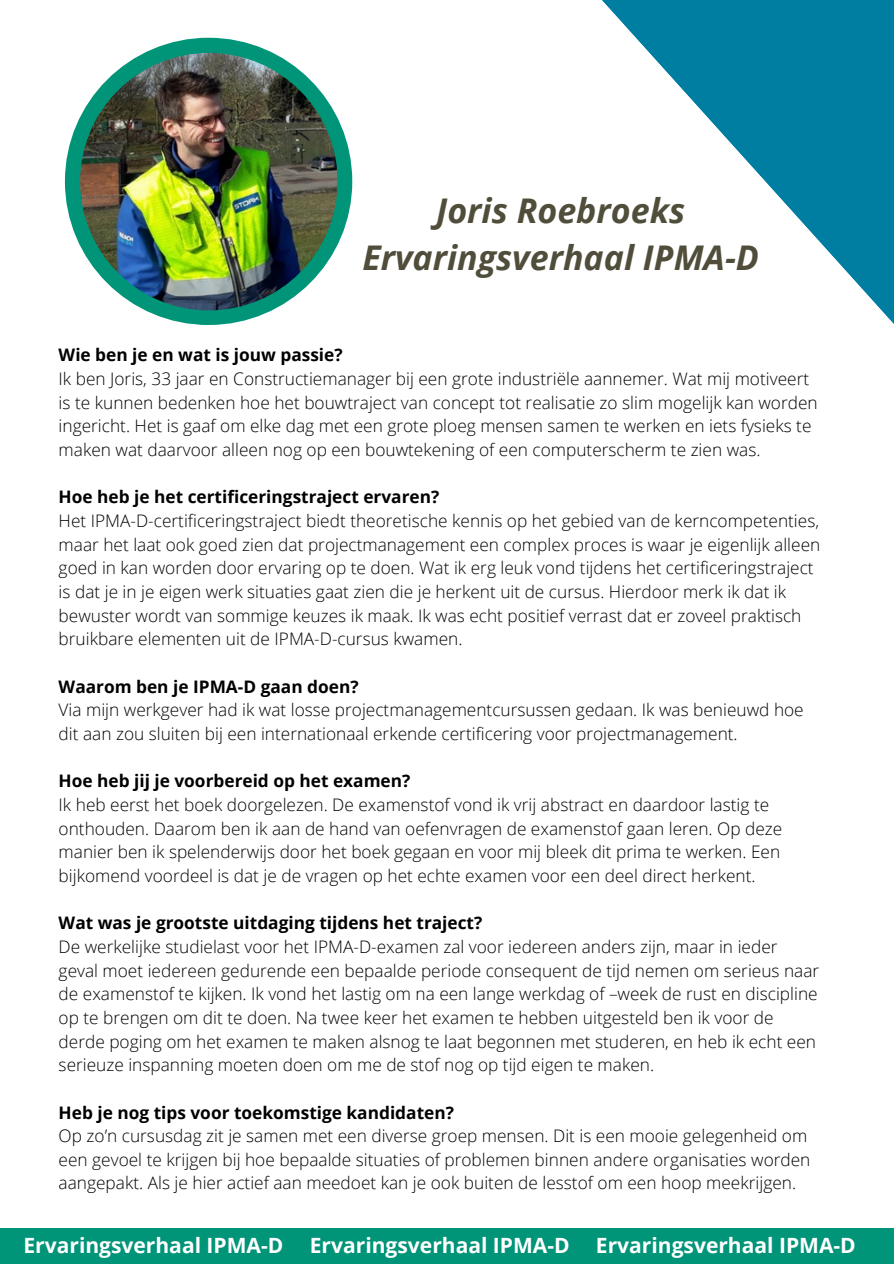
<style>
.page{position:relative;width:894px;height:1264px;background:#fff}
.page>*{position:absolute;margin:0;border:0;box-sizing:border-box;transform-origin:0 0}
.t1{font:italic 700 34.05px "Open Sans";color:#504d3a}
.t2{font:700 21px "Open Sans";color:#fff}
.t3{font:300 17.25px/23.7px "Open Sans";color:#000}
.t4{font:700 17.25px "Open Sans";color:#000}
</style>
<div class="page">
<div style="left:0;top:1228px;width:893px;height:35px;background:#009479"></div>
<div style="left:65px;top:38px;width:287px;height:287px;background:#009479;border-radius:50%"></div>
<img style="left:80px;top:53px;width:257px;height:257px;border-radius:50%">
<svg style="left:602px;top:0;width:291px;height:323px"></svg>
<p class="t1" style="left:436px;top:187px;width:250px">Joris Roebroeks</p>
<p class="t1" style="left:362px;top:234px;width:398px">Ervaringsverhaal IPMA-D</p>
<p class="t4" style="left:59px;top:343px;width:285px">Wie ben je en wat is jouw passie?</p>
<p class="t3" style="left:59px;top:366px;width:760px">Ik ben Joris, 33 jaar en Constructiemanager bij een grote industriële aannemer. Wat mij motiveert is te kunnen bedenken hoe het bouwtraject van concept tot realisatie zo slim mogelijk kan worden ingericht. Het is gaaf om elke dag met een grote ploeg mensen samen te werken en iets fysieks te maken wat daarvoor alleen nog op een bouwtekening of een computerscherm te zien was.</p>
<p class="t4" style="left:59px;top:485px;width:382px">Hoe heb je het certificeringstraject ervaren?</p>
<p class="t3" style="left:59px;top:508px;width:763px">Het IPMA-D-certificeringstraject biedt theoretische kennis op het gebied van de kerncompetenties, maar het laat ook goed zien dat projectmanagement een complex proces is waar je eigenlijk alleen goed in kan worden door ervaring op te doen. Wat ik erg leuk vond tijdens het certificeringstraject is dat je in je eigen werk situaties gaat zien die je herkent uit de cursus. Hierdoor merk ik dat ik bewuster wordt van sommige keuzes ik maak. Ik was echt positief verrast dat er zoveel praktisch bruikbare elementen uit de IPMA-D-cursus kwamen.</p>
<p class="t4" style="left:59px;top:674px;width:301px">Waarom ben je IPMA-D gaan doen?</p>
<p class="t3" style="left:59px;top:697px;width:746px">Via mijn werkgever had ik wat losse projectmanagementcursussen gedaan. Ik was benieuwd hoe dit aan zou sluiten bij een internationaal erkende certificering voor projectmanagement.</p>
<p class="t4" style="left:59px;top:768px;width:353px">Hoe heb jij je voorbereid op het examen?</p>
<p class="t3" style="left:59px;top:792px;width:725px">Ik heb eerst het boek doorgelezen. De examenstof vond ik vrij abstract en daardoor lastig te onthouden. Daarom ben ik aan de hand van oefenvragen de examenstof gaan leren. Op deze manier ben ik spelenderwijs door het boek gegaan en voor mij bleek dit prima te werken. Een bijkomend voordeel is dat je de vragen op het echte examen voor een deel direct herkent.</p>
<p class="t4" style="left:59px;top:910px;width:425px">Wat was je grootste uitdaging tijdens het traject?</p>
<p class="t3" style="left:59px;top:934px;width:762px">De werkelijke studielast voor het IPMA-D-examen zal voor iedereen anders zijn, maar in ieder geval moet iedereen gedurende een bepaalde periode consequent de tijd nemen om serieus naar de examenstof te kijken. Ik vond het lastig om na een lange werkdag of –week de rust en discipline op te brengen om dit te doen. Na twee keer het examen te hebben uitgesteld ben ik voor de derde poging om het examen te maken alsnog te laat begonnen met studeren, en heb ik echt een serieuze inspanning moeten doen om me de stof nog op tijd eigen te maken.</p>
<p class="t4" style="left:59px;top:1100px;width:397px">Heb je nog tips voor toekomstige kandidaten?</p>
<p class="t3" style="left:59px;top:1123px;width:753px">Op zo’n cursusdag zit je samen met een diverse groep mensen. Dit is een mooie gelegenheid om een gevoel te krijgen bij hoe bepaalde situaties of problemen binnen andere organisaties worden aangepakt. Als je hier actief aan meedoet kan je ook buiten de lesstof om een hoop meekrijgen.</p>
<p class="t2" style="left:23px;top:1230px;width:261px">Ervaringsverhaal IPMA-D</p>
<p class="t2" style="left:310px;top:1230px;width:261px">Ervaringsverhaal IPMA-D</p>
<p class="t2" style="left:595px;top:1230px;width:261px">Ervaringsverhaal IPMA-D</p>
</div>
